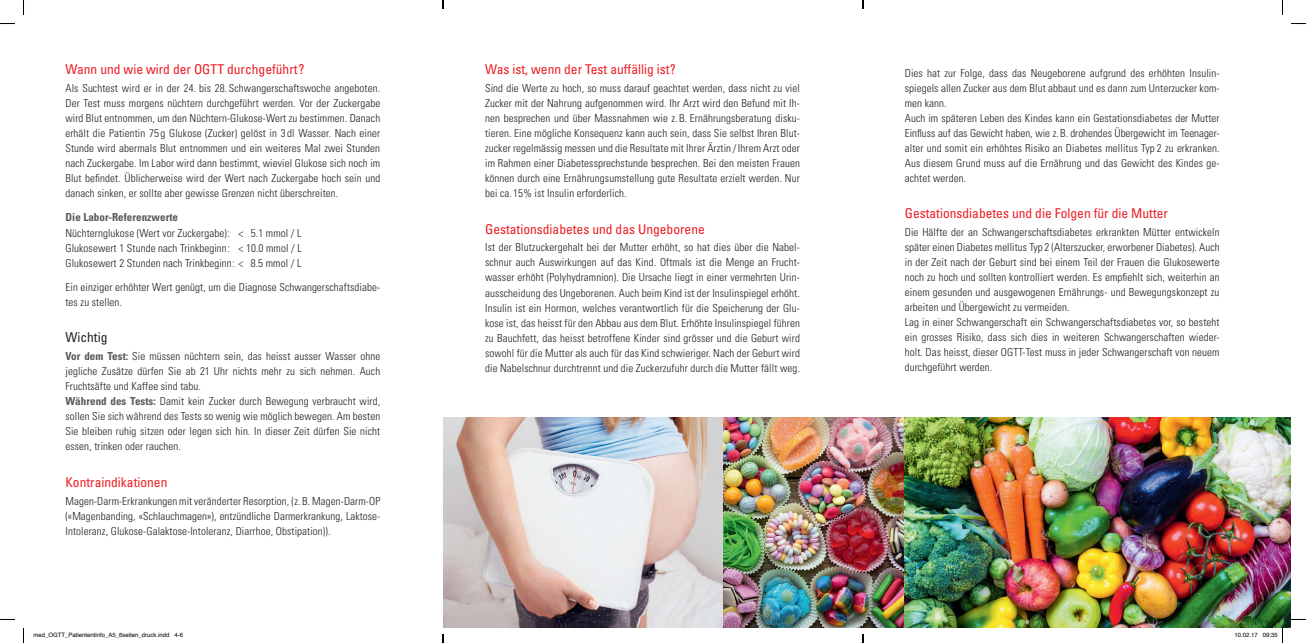
<style>
.page{position:relative;width:1306px;height:643px;background:#fff}
.page>*{position:absolute;margin:0;border:0;box-sizing:border-box;transform-origin:0 0}
.t1{font:condensed 13.5px "Univers";color:#ee1d23}
.t2{font:condensed 13.5px "Univers";color:#231f20}
.t3{font:300 condensed 11px/15px "Univers";letter-spacing:.01em;color:#231f20;text-align:justify}
.t4{font:700 condensed 11px "Univers";letter-spacing:.005em;color:#57585a}
.t5{font:6px "Helvetica";color:#000}
.s1{font-weight:700;color:#57585a}
</style>
<div class="page">
<img style="left:443px;top:417px;width:281px;height:210px">
<img style="left:724px;top:417px;width:181px;height:210px">
<img style="left:905px;top:417px;width:386px;height:210px">
<svg style="left:0;top:23px;width:15px;height:1px"></svg>
<svg style="left:1291px;top:23px;width:15px;height:1px"></svg>
<svg style="left:0;top:619px;width:15px;height:1px"></svg>
<svg style="left:1291px;top:619px;width:15px;height:1px"></svg>
<svg style="left:23px;top:0;width:1px;height:15px"></svg>
<svg style="left:23px;top:628px;width:1px;height:14px"></svg>
<svg style="left:1282px;top:0;width:1px;height:15px"></svg>
<svg style="left:1234px;top:627px;width:49px;height:15px"></svg>
<svg style="left:442px;top:0;width:2px;height:9px"></svg>
<svg style="left:442px;top:634px;width:2px;height:8px"></svg>
<p class="t1" style="left:65px;top:61px;width:240px">Wann und wie wird der OGTT durchgeführt?</p>
<p class="t3" style="left:65px;top:80px;width:316px">Als Suchtest wird er in der 24. bis 28. Schwangerschaftswoche angeboten.<br>Der Test muss morgens nüchtern durchgeführt werden. Vor der Zuckergabe wird Blut entnommen, um den Nüchtern-Glukose-Wert zu bestimmen. Danach erhält die Patientin 75 g Glukose (Zucker) gelöst in 3 dl Wasser. Nach einer Stunde wird abermals Blut entnommen und ein weiteres Mal zwei Stunden nach Zuckergabe. Im Labor wird dann bestimmt, wieviel Glukose sich noch im Blut befindet. Üblicherweise wird der Wert nach Zuckergabe hoch sein und danach sinken, er sollte aber gewisse Grenzen nicht überschreiten.</p>
<p class="t4" style="left:65px;top:210px;width:114px">Die Labor-Referenzwerte</p>
<p class="t3" style="left:65px;top:225px;width:238px">Nüchternglukose (Wert vor Zuckergabe): &lt; 5.1 mmol / L Glukosewert 1 Stunde nach Trinkbeginn: &lt; 10.0 mmol / L Glukosewert 2 Stunden nach Trinkbeginn: &lt; 8.5 mmol / L</p>
<p class="t3" style="left:65px;top:279px;width:316px">Ein einziger erhöhter Wert genügt, um die Diagnose Schwangerschaftsdiabe&shy;tes zu stellen.</p>
<p class="t2" style="left:65px;top:329px;width:43px">Wichtig</p>
<p class="t3" style="left:65px;top:348px;width:316px;text-align:left"><span class="s1">Vor dem Test:</span> Sie müssen nüchtern sein, das heisst ausser Wasser ohne jegliche Zusätze dürfen Sie ab 21 Uhr nichts mehr zu sich nehmen. Auch Fruchtsäfte und Kaffee sind tabu.<br><span class="s1">Während des Tests:</span> Damit kein Zucker durch Bewegung verbraucht wird, sollen Sie sich während des Tests so wenig wie möglich bewegen. Am besten Sie bleiben ruhig sitzen oder legen sich hin. In dieser Zeit dürfen Sie nicht essen, trinken oder rauchen.</p>
<p class="t1" style="left:65px;top:473px;width:103px">Kontraindikationen</p>
<p class="t3" style="left:65px;top:493px;width:316px">Magen-Darm-Erkrankungen mit veränderter Resorption, (z. B. Magen-Darm-OP («Magenbanding, «Schlauchmagen»), entzündliche Darmerkrankung, Laktose-Intoleranz, Glukose-Galaktose-Intoleranz, Diarrhoe, Obstipation)).</p>
<p class="t1" style="left:485px;top:61px;width:192px">Was ist, wenn der Test auffällig ist?</p>
<p class="t3" style="left:485px;top:80px;width:316px">Sind die Werte zu hoch, so muss darauf geachtet werden, dass nicht zu viel Zucker mit der Nahrung aufgenommen wird. Ihr Arzt wird den Befund mit Ih&shy;nen besprechen und über Massnahmen wie z.B. Ernährungsberatung disku&shy;tieren. Eine mögliche Konsequenz kann auch sein, dass Sie selbst Ihren Blut&shy;zucker regelmässig messen und die Resultate mit Ihrer Ärztin /Ihrem Arzt oder im Rahmen einer Diabetessprechstunde besprechen. Bei den meisten Frauen können durch eine Ernährungsumstellung gute Resultate erzielt werden. Nur bei ca.15% ist Insulin erforderlich.</p>
<p class="t1" style="left:485px;top:220px;width:221px">Gestationsdiabetes und das Ungeborene</p>
<p class="t3" style="left:485px;top:240px;width:316px">Ist der Blutzuckergehalt bei der Mutter erhöht, so hat dies über die Nabel&shy;schnur auch Auswirkungen auf das Kind. Oftmals ist die Menge an Frucht&shy;wasser erhöht (Polyhydramnion). Die Ursache liegt in einer vermehrten Urin&shy;ausscheidung des Ungeborenen. Auch beim Kind ist der Insulinspiegel erhöht.<br>Insulin ist ein Hormon, welches verantwortlich für die Speicherung der Glu&shy;kose ist, das heisst für den Abbau aus dem Blut. Erhöhte Insulinspiegel führen zu Bauchfett, das heisst betroffene Kinder sind grösser und die Geburt wird sowohl für die Mutter als auch für das Kind schwieriger. Nach der Geburt wird die Nabelschnur durchtrennt und die Zuckerzufuhr durch die Mutter fällt weg.</p>
<p class="t3" style="left:905px;top:65px;width:316px;text-align:left">Dies hat zur Folge, dass das Neugeborene aufgrund des erhöhten Insulin&shy;spiegels allen Zucker aus dem Blut abbaut und es dann zum Unterzucker kom&shy;men kann.<br>Auch im späteren Leben des Kindes kann ein Gestationsdiabetes der Mutter Einfluss auf das Gewicht haben, wie z. B. drohendes Übergewicht im Teenager&shy;alter und somit ein erhöhtes Risiko an Diabetes mellitus Typ 2 zu erkranken.<br>Aus diesem Grund muss auf die Ernährung und das Gewicht des Kindes ge&shy;achtet werden.</p>
<p class="t1" style="left:905px;top:205px;width:265px">Gestationsdiabetes und die Folgen für die Mutter</p>
<p class="t3" style="left:905px;top:225px;width:316px;text-align:left">Die Hälfte der an Schwangerschaftsdiabetes erkrankten Mütter entwickeln später einen Diabetes mellitus Typ 2 (Alterszucker, erworbener Diabetes). Auch in der Zeit nach der Geburt sind bei einem Teil der Frauen die Glukosewerte noch zu hoch und sollten kontrolliert werden. Es empfiehlt sich, weiterhin an einem gesunden und ausgewogenen Ernährungs- und Bewegungskonzept zu arbeiten und Übergewicht zu vermeiden.<br>Lag in einer Schwangerschaft ein Schwangerschaftsdiabetes vor, so besteht ein grosses Risiko, dass sich dies in weiteren Schwangerschaften wieder&shy;holt. Das heisst, dieser OGTT-Test muss in jeder Schwangerschaft von neuem durchgeführt werden.</p>
<p class="t5" style="left:34px;top:630px;width:151px">med_OGTT_Patiententinfo_A5_6seiten_druck.indd 4-6</p>
<p class="t5" style="left:1234px;top:630px;width:45px">10.02.17 09:35</p>
</div>
